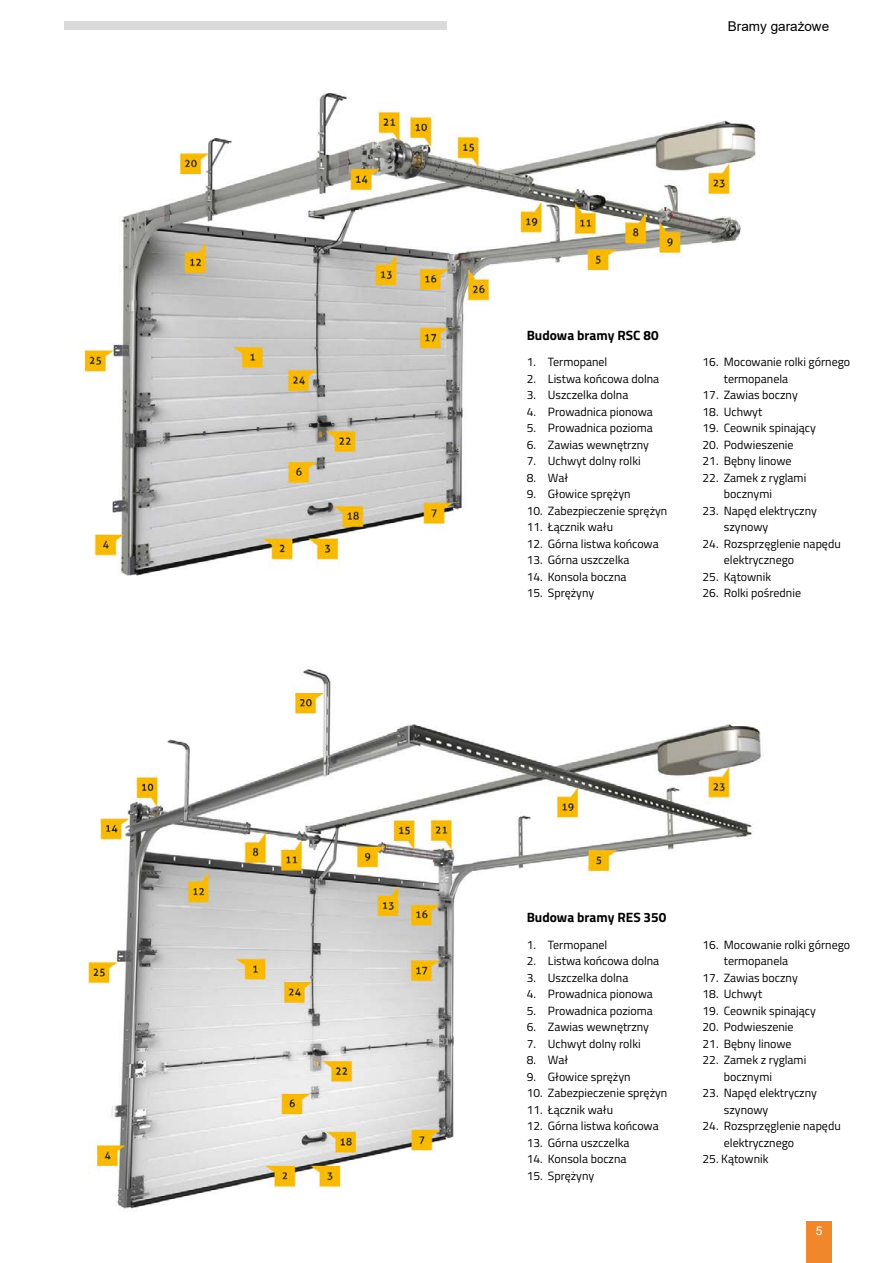
<style>
.page{position:relative;width:893px;height:1263px;background:#fff}
.page>*{position:absolute;margin:0;border:0;box-sizing:border-box;transform-origin:0 0}
.t1{font:700 13.5px "Titillium";color:#000}
.t2{font:13.5px "Arial";color:#000}
.t3{font:12px/16.5px "Titillium";color:#000}
.t4{font:12px "Arial";color:#fff}
</style>
<div class="page">
<div style="left:806px;top:1222px;width:26px;height:41px;background:#f1872b"></div>
<div style="left:64px;top:21px;width:382px;height:9px;background:#dadada"></div>
<img style="left:87px;top:669px;width:675px;height:540px">
<img style="left:76px;top:92px;width:680px;height:484px">
<p class="t2" style="left:728px;top:17px;width:103px">Bramy garażowe</p>
<p class="t1" style="left:527px;top:325px;width:133px">Budowa bramy RSC 80</p>
<p class="t3" style="left:527px;top:353px;width:82px">1. Termopanel</p>
<p class="t3" style="left:527px;top:370px;width:134px">2. Listwa końcowa dolna</p>
<p class="t3" style="left:527px;top:386px;width:103px">3. Uszczelka dolna</p>
<p class="t3" style="left:527px;top:403px;width:128px">4. Prowadnica pionowa</p>
<p class="t3" style="left:527px;top:419px;width:128px">5. Prowadnica pozioma</p>
<p class="t3" style="left:527px;top:436px;width:124px">6. Zawias wewnętrzny</p>
<p class="t3" style="left:527px;top:452px;width:116px">7. Uchwyt dolny rolki</p>
<p class="t3" style="left:527px;top:469px;width:43px">8. Wał</p>
<p class="t3" style="left:527px;top:485px;width:105px">9. Głowice sprężyn</p>
<p class="t3" style="left:527px;top:502px;width:142px">10. Zabezpieczenie sprężyn</p>
<p class="t3" style="left:527px;top:518px;width:88px">11. Łącznik wału</p>
<p class="t3" style="left:527px;top:535px;width:134px">12. Górna listwa końcowa</p>
<p class="t3" style="left:527px;top:551px;width:104px">13. Górna uszczelka</p>
<p class="t3" style="left:527px;top:568px;width:101px">14. Konsola boczna</p>
<p class="t3" style="left:527px;top:584px;width:69px">15. Sprężyny</p>
<p class="t3" style="left:724px;top:353px;width:128px;text-indent:-21px">16. Mocowanie rolki górnego termopanela</p>
<p class="t3" style="left:703px;top:386px;width:97px">17. Zawias boczny</p>
<p class="t3" style="left:703px;top:403px;width:61px">18. Uchwyt</p>
<p class="t3" style="left:703px;top:419px;width:115px">19. Ceownik spinający</p>
<p class="t3" style="left:703px;top:436px;width:93px">20. Podwieszenie</p>
<p class="t3" style="left:703px;top:452px;width:91px">21. Bębny linowe</p>
<p class="t3" style="left:724px;top:469px;width:84px;text-indent:-21px">22. Zamek z ryglami bocznymi</p>
<p class="t3" style="left:724px;top:502px;width:95px;text-indent:-21px">23. Napęd elektryczny szynowy</p>
<p class="t3" style="left:724px;top:535px;width:118px;text-indent:-21px">24. Rozsprzęglenie napędu elektrycznego</p>
<p class="t3" style="left:703px;top:568px;width:70px">25. Kątownik</p>
<p class="t3" style="left:703px;top:584px;width:100px">26. Rolki pośrednie</p>
<p class="t1" style="left:527px;top:907px;width:141px">Budowa bramy RES 350</p>
<p class="t3" style="left:527px;top:936px;width:82px">1. Termopanel</p>
<p class="t3" style="left:527px;top:952px;width:134px">2. Listwa końcowa dolna</p>
<p class="t3" style="left:527px;top:969px;width:103px">3. Uszczelka dolna</p>
<p class="t3" style="left:527px;top:985px;width:128px">4. Prowadnica pionowa</p>
<p class="t3" style="left:527px;top:1002px;width:128px">5. Prowadnica pozioma</p>
<p class="t3" style="left:527px;top:1018px;width:124px">6. Zawias wewnętrzny</p>
<p class="t3" style="left:527px;top:1035px;width:116px">7. Uchwyt dolny rolki</p>
<p class="t3" style="left:527px;top:1051px;width:43px">8. Wał</p>
<p class="t3" style="left:527px;top:1068px;width:105px">9. Głowice sprężyn</p>
<p class="t3" style="left:527px;top:1084px;width:142px">10. Zabezpieczenie sprężyn</p>
<p class="t3" style="left:527px;top:1101px;width:88px">11. Łącznik wału</p>
<p class="t3" style="left:527px;top:1117px;width:134px">12. Górna listwa końcowa</p>
<p class="t3" style="left:527px;top:1134px;width:104px">13. Górna uszczelka</p>
<p class="t3" style="left:527px;top:1150px;width:101px">14. Konsola boczna</p>
<p class="t3" style="left:527px;top:1167px;width:69px">15. Sprężyny</p>
<p class="t3" style="left:724px;top:936px;width:128px;text-indent:-21px">16. Mocowanie rolki górnego termopanela</p>
<p class="t3" style="left:703px;top:969px;width:97px">17. Zawias boczny</p>
<p class="t3" style="left:703px;top:985px;width:61px">18. Uchwyt</p>
<p class="t3" style="left:703px;top:1002px;width:115px">19. Ceownik spinający</p>
<p class="t3" style="left:703px;top:1018px;width:93px">20. Podwieszenie</p>
<p class="t3" style="left:703px;top:1035px;width:91px">21. Bębny linowe</p>
<p class="t3" style="left:724px;top:1051px;width:84px;text-indent:-21px">22. Zamek z ryglami bocznymi</p>
<p class="t3" style="left:724px;top:1084px;width:95px;text-indent:-21px">23. Napęd elektryczny szynowy</p>
<p class="t3" style="left:724px;top:1117px;width:118px;text-indent:-21px">24. Rozsprzęglenie napędu elektrycznego</p>
<p class="t3" style="left:703px;top:1150px;width:67px">25. Kątownik</p>
<p class="t4" style="left:816px;top:1223px;width:8px">5</p>
</div>
